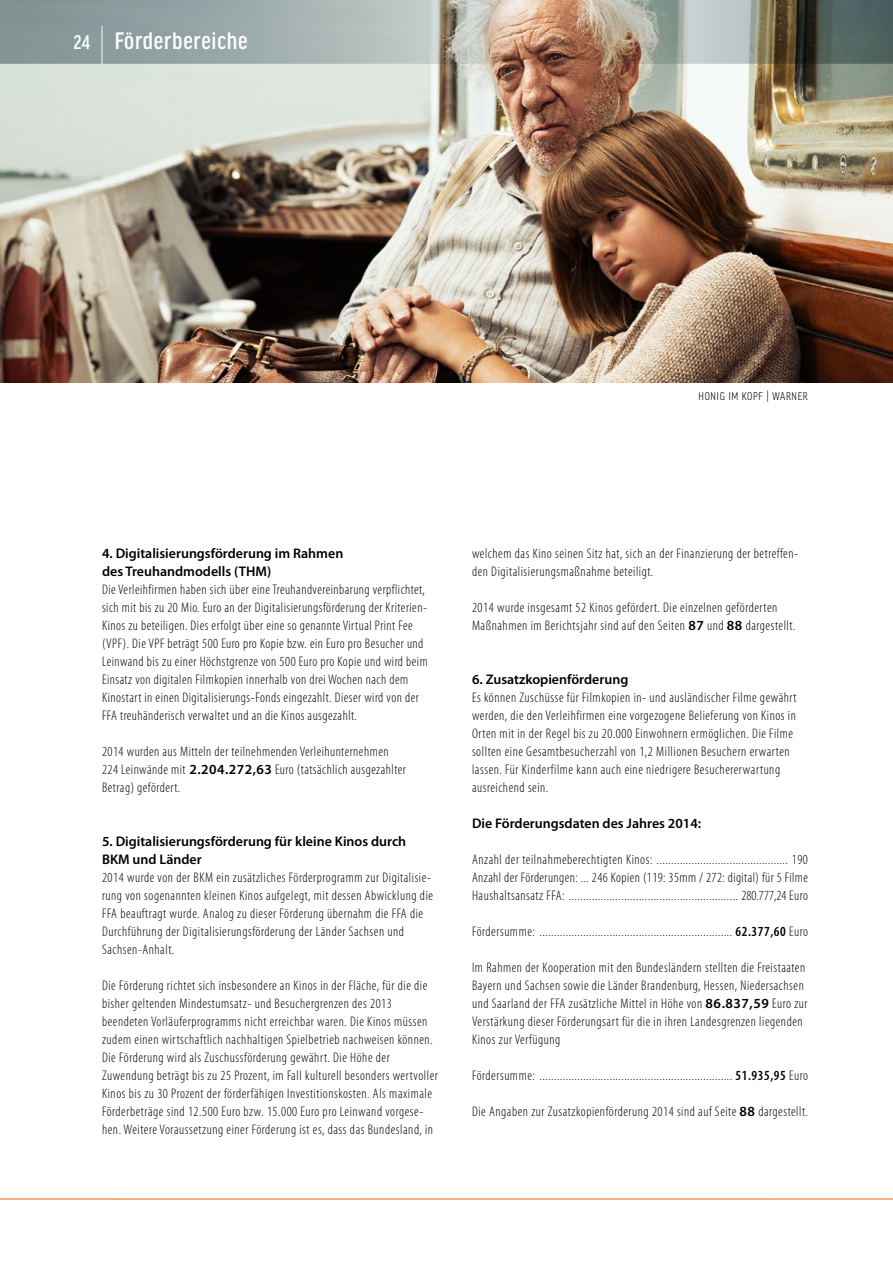
<style>
.page{position:relative;width:893px;height:1263px;background:#fff}
.page>*{position:absolute;margin:0;border:0;box-sizing:border-box;transform-origin:0 0}
.t1{font:500 condensed 25.5px "Good Headline Pro";letter-spacing:.03em;color:#fff}
.t2{font:300 condensed 13.95px/18px "Myriad Pro";letter-spacing:.04em;color:#000}
.t3{font:600 13.95px/18px "Myriad Pro";color:#000}
.t4{font:300 condensed 13.95px "Myriad Pro";color:#000}
.t5{font:600 condensed 13.95px "Myriad Pro";letter-spacing:.04em;color:#000}
.t6{font:300 condensed 12px "Good Headline Pro";letter-spacing:.05em;color:#000}
.s1{font-size:21px}
.s2{font-weight:600;font-stretch:normal}
.s3{font-weight:300}
.s4{font-weight:600}
</style>
<div class="page">
<img style="left:0;top:64px;width:893px;height:319px">
<hr style="left:0;top:1198px;width:893px;height:1px;background:#ec6502">
<img style="left:0;top:0;width:893px;height:64px">
<h1 class="t1" style="left:74px;top:28px;width:176px"><span class="s1">24</span> Förderbereiche</h1>
<p class="t6" style="left:699px;top:389px;width:111px">HONIG IM KOPF | WARNER</p>
<p class="t3" style="left:102px;top:544px;width:243px">4. Digitalisierungsförderung im Rahmen des Treuhandmodells (THM)</p>
<p class="t2" style="left:102px;top:581px;width:327px">Die Verleihfirmen haben sich über eine Treuhandvereinbarung verpflichtet, sich mit bis zu 20 Mio. Euro an der Digitalisierungsförderung der Kriterien-Kinos zu beteiligen. Dies erfolgt über eine so genannte Virtual Print Fee (VPF). Die VPF beträgt 500 Euro pro Kopie bzw. ein Euro pro Besucher und Leinwand bis zu einer Höchstgrenze von 500 Euro pro Kopie und wird beim Einsatz von digitalen Filmkopien innerhalb von drei Wochen nach dem Kinostart in einen Digitalisierungs-Fonds eingezahlt. Dieser wird von der FFA treuhänderisch verwaltet und an die Kinos ausgezahlt.</p>
<p class="t2" style="left:102px;top:743px;width:305px">2014 wurden aus Mitteln der teilnehmenden Verleihunternehmen<br>224 Leinwände mit <span class="s2">2.204.272,63</span> Euro (tatsächlich ausgezahlter<br>Betrag) gefördert.</p>
<p class="t3" style="left:102px;top:832px;width:306px">5. Digitalisierungsförderung für kleine Kinos durch<br>BKM und Länder</p>
<p class="t2" style="left:102px;top:869px;width:332px">2014 wurde von der BKM ein zusätzliches Förderprogramm zur Digitalisie&shy;rung von sogenannten kleinen Kinos aufgelegt, mit dessen Abwicklung die FFA beauftragt wurde. Analog zu dieser Förderung übernahm die FFA die Durchführung der Digitalisierungsförderung der Länder Sachsen und Sachsen-Anhalt.</p>
<p class="t2" style="left:102px;top:977px;width:337px">Die Förderung richtet sich insbesondere an Kinos in der Fläche, für die die bisher geltenden Mindestumsatz- und Besuchergrenzen des 2013 beendeten Vorläuferprogramms nicht erreichbar waren. Die Kinos müssen zudem einen wirtschaftlich nachhaltigen Spielbetrieb nachweisen können.<br>Die Förderung wird als Zuschussförderung gewährt. Die Höhe der Zuwendung beträgt bis zu 25 Prozent, im Fall kulturell besonders wertvoller Kinos bis zu 30 Prozent der förderfähigen Investitionskosten. Als maximale Förderbeträge sind 12.500 Euro bzw. 15.000 Euro pro Leinwand vorgese&shy;hen. Weitere Voraussetzung einer Förderung ist es, dass das Bundesland, in</p>
<p class="t2" style="left:472px;top:545px;width:328px">welchem das Kino seinen Sitz hat, sich an der Finanzierung der betreffen&shy;den Digitalisierungsmaßnahme beteiligt.</p>
<p class="t2" style="left:472px;top:599px;width:325px">2014 wurde insgesamt 52 Kinos gefördert. Die einzelnen geförderten<br>Maßnahmen im Berichtsjahr sind auf den Seiten <span class="s2">87</span> und <span class="s2">88</span> dargestellt.</p>
<p class="t3" style="left:472px;top:670px;width:158px">6. Zusatzkopienförderung</p>
<p class="t2" style="left:472px;top:689px;width:326px">Es können Zuschüsse für Filmkopien in- und ausländischer Filme gewährt werden, die den Verleihfirmen eine vorgezogene Belieferung von Kinos in Orten mit in der Regel bis zu 20.000 Einwohnern ermöglichen. Die Filme sollten eine Gesamtbesucherzahl von 1,2 Millionen Besuchern erwarten lassen. Für Kinderfilme kann auch eine niedrigere Besuchererwartung ausreichend sein.</p>
<p class="t3" style="left:472px;top:814px;width:231px">Die Förderungsdaten des Jahres 2014:</p>
<p class="t2" style="left:472px;top:851px;width:182px">Anzahl der teilnahmeberechtigten Kinos:</p>
<p class="t2" style="left:472px;top:851px;width:337px;text-align:justify;text-indent:320px">190<br>Anzahl der Förderungen: 246 Kopien (119: 35mm / 272: digital) für 5 Filme Haushaltsansatz FFA:</p>
<p class="t4" style="left:741px;top:888px;width:68px">280.777,24 Euro</p>
<p class="t2" style="left:472px;top:923px;width:64px">Fördersumme:</p>
<p class="t5" style="left:736px;top:924px;width:74px">62.377,60 <span class="s3">Euro</span></p>
<p class="t2" style="left:472px;top:959px;width:337px">Im Rahmen der Kooperation mit den Bundesländern stellten die Freistaaten Bayern und Sachsen sowie die Länder Brandenburg, Hessen, Niedersachsen und Saarland der FFA zusätzliche Mittel in Höhe von <span class="s2">86.837,59</span> Euro zur Verstärkung dieser Förderungsart für die in ihren Landesgrenzen liegenden Kinos zur Verfügung</p>
<p class="t2" style="left:472px;top:1067px;width:337px">Fördersumme: .................................................................. <span class="s4">51.935,95</span> Euro</p>
<p class="t2" style="left:472px;top:1103px;width:337px">Die Angaben zur Zusatzkopienförderung 2014 sind auf Seite <span class="s2">88</span> dargestellt.</p>
</div>
